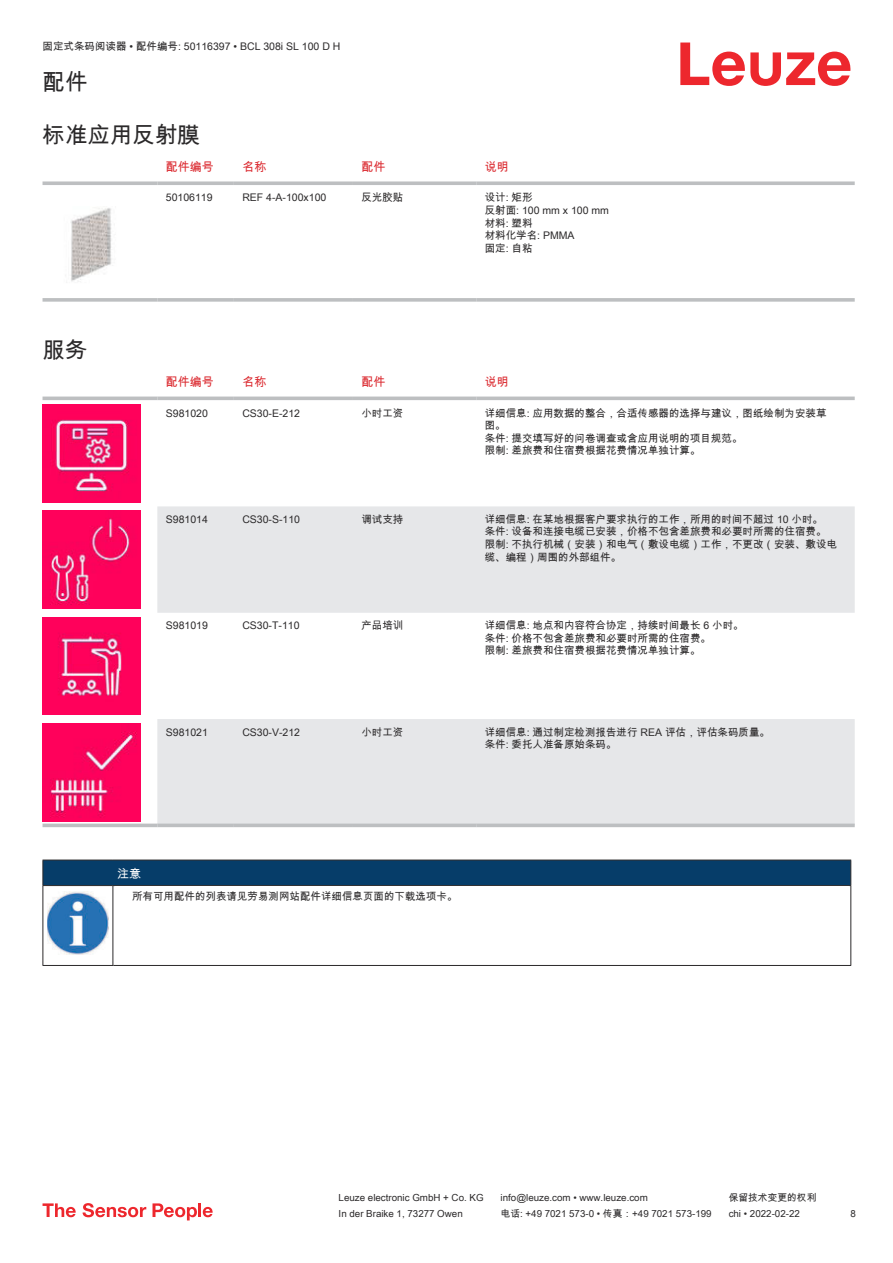
<style>
.page{position:relative;width:893px;height:1263px;background:#fff}
.page>*{position:absolute;margin:0;border:0;box-sizing:border-box;transform-origin:0 0}
.t1{font:22.5px "Arial Unicode MS";color:#2b292a}
.t2{font:12px "Arial Unicode MS";color:#db2a30}
.t3{font:12px "Arial Unicode MS";color:#fff}
.t4{font:10.5px/12.6px "Arial Unicode MS";color:#2b292a}
.t5{font:9.75px "Arial Unicode MS";color:#2b292a}
</style>
<div class="page">
<svg style="left:680px;top:43px;width:170px;height:43px"></svg>
<svg style="left:43px;top:181px;width:114px;height:4px"></svg>
<svg style="left:157px;top:181px;width:77px;height:4px"></svg>
<svg style="left:234px;top:181px;width:119px;height:4px"></svg>
<svg style="left:353px;top:181px;width:123px;height:4px"></svg>
<svg style="left:476px;top:181px;width:379px;height:4px;background:#c4c6c8"></svg>
<svg style="left:43px;top:298px;width:114px;height:4px"></svg>
<svg style="left:157px;top:298px;width:77px;height:4px"></svg>
<svg style="left:234px;top:298px;width:119px;height:4px"></svg>
<svg style="left:353px;top:298px;width:123px;height:4px"></svg>
<svg style="left:476px;top:298px;width:379px;height:4px;background:#c3c5c7"></svg>
<img style="left:71px;top:208px;width:41px;height:74px">
<svg style="left:43px;top:396px;width:812px;height:432px"></svg>
<svg style="left:157px;top:506px;width:698px;height:318px;fill:#e6e7e9"></svg>
<hr style="left:43px;top:397px;width:114px;height:3px;background:#bdbfc1">
<hr style="left:157px;top:397px;width:77px;height:3px;background:#bdbfc1">
<hr style="left:234px;top:397px;width:119px;height:3px;background:#bdbfc1">
<hr style="left:353px;top:397px;width:123px;height:3px;background:#bdbfc1">
<hr style="left:476px;top:397px;width:379px;height:3px;background:#bdbfc1">
<hr style="left:43px;top:824px;width:114px;height:3px;background:#bdbfc1">
<hr style="left:157px;top:824px;width:77px;height:3px;background:#bdbfc1">
<hr style="left:234px;top:824px;width:119px;height:3px;background:#bdbfc1">
<hr style="left:353px;top:824px;width:123px;height:3px;background:#bdbfc1">
<hr style="left:476px;top:824px;width:379px;height:3px;background:#bdbfc1">
<img style="left:43px;top:404px;width:97px;height:98px">
<img style="left:43px;top:511px;width:97px;height:97px">
<img style="left:43px;top:617px;width:97px;height:98px">
<img style="left:43px;top:723px;width:97px;height:98px">
<hr style="left:43px;top:885px;width:70px;height:1px;background:#2b292a">
<div style="left:43px;top:860px;width:808px;height:25px;background:#063d69"></div>
<hr style="left:113px;top:885px;width:738px;height:1px;background:#2b292a">
<hr style="left:43px;top:886px;width:1px;height:75px;background:#2b292a">
<hr style="left:113px;top:886px;width:1px;height:75px;background:#2b292a">
<hr style="left:850px;top:886px;width:1px;height:75px;background:#2b292a">
<hr style="left:43px;top:965px;width:70px;height:1px;background:#2b292a">
<hr style="left:113px;top:965px;width:738px;height:1px;background:#2b292a">
<img style="left:47px;top:892px;width:61px;height:63px">
<svg style="left:43px;top:1203px;width:33px;height:14px"></svg>
<svg style="left:83px;top:1203px;width:63px;height:14px"></svg>
<svg style="left:153px;top:1203px;width:44px;height:17px"></svg>
<hr style="left:198px;top:1203px;width:3px;height:14px;background:#ed272d">
<svg style="left:203px;top:1207px;width:10px;height:10px"></svg>
<p class="t4" style="left:43px;top:40px;width:299px">固定式条码阅读器 • 配件编号: 50116397 • BCL 308i SL 100 D H</p>
<h1 class="t1" style="left:43px;top:66px;width:46px">配件</h1>
<h1 class="t1" style="left:43px;top:119px;width:159px">标准应用反射膜</h1>
<p class="t2" style="left:166px;top:158px;width:49px">配件编号</p>
<p class="t2" style="left:242px;top:158px;width:25px">名称</p>
<p class="t2" style="left:361px;top:158px;width:25px">配件</p>
<p class="t2" style="left:485px;top:158px;width:25px">说明</p>
<p class="t4" style="left:166px;top:191px;width:48px">50106119</p>
<p class="t4" style="left:242px;top:191px;width:86px">REF 4-A-100x100</p>
<p class="t4" style="left:361px;top:191px;width:43px">反光胶贴</p>
<p class="t4" style="left:485px;top:191px;width:126px">设计: 矩形<br>反射面: 100 mm x 100 mm材料: 塑料<br>材料化学名: PMMA<br>固定: 自粘</p>
<h1 class="t1" style="left:43px;top:334px;width:46px">服务</h1>
<p class="t2" style="left:166px;top:373px;width:49px">配件编号</p>
<p class="t2" style="left:242px;top:373px;width:25px">名称</p>
<p class="t2" style="left:361px;top:373px;width:25px">配件</p>
<p class="t2" style="left:485px;top:373px;width:25px">说明</p>
<p class="t4" style="left:166px;top:406px;width:44px">S981020</p>
<p class="t4" style="left:242px;top:406px;width:59px">CS30-E-212</p>
<p class="t4" style="left:361px;top:406px;width:43px">小时工资</p>
<p class="t4" style="left:485px;top:406px;width:343px">详细信息: 应用数据的整合，合适传感器的选择与建议，图纸绘制为安装草图。<br>条件: 提交填写好的问卷调查或含应用说明的项目规范。<br>限制: 差旅费和住宿费根据花费情况单独计算。</p>
<p class="t4" style="left:166px;top:513px;width:44px">S981014</p>
<p class="t4" style="left:242px;top:513px;width:59px">CS30-S-110</p>
<p class="t4" style="left:361px;top:513px;width:43px">调试支持</p>
<p class="t4" style="left:485px;top:513px;width:354px">详细信息: 在某地根据客户要求执行的工作，所用的时间不超过 10 小时。<br>条件: 设备和连接电缆已安装，价格不包含差旅费和必要时所需的住宿费。限制: 不执行机械（安装）和电气（敷设电缆）工作，不更改（安装、敷设电缆、编 程）周围的外部组件。</p>
<p class="t4" style="left:166px;top:619px;width:44px">S981019</p>
<p class="t4" style="left:242px;top:619px;width:59px">CS30-T-110</p>
<p class="t4" style="left:361px;top:619px;width:43px">产品培训</p>
<p class="t4" style="left:485px;top:619px;width:261px">详细信息: 地点和内容符合协定，持续时间最长 6 小时。条件: 价格不包含差旅费和必要时所需的住宿费。<br>限制: 差旅费和住宿费根据花费情况单独计算。</p>
<p class="t4" style="left:166px;top:725px;width:44px">S981021</p>
<p class="t4" style="left:242px;top:725px;width:59px">CS30-V-212</p>
<p class="t4" style="left:361px;top:725px;width:43px">小时工资</p>
<p class="t4" style="left:485px;top:725px;width:287px">详细信息: 通过制定检测报告进行 REA 评估，评估条码质量。条件: 委托人准备原始条码。</p>
<p class="t3" style="left:117px;top:865px;width:25px">注意</p>
<p class="t4" style="left:132px;top:890px;width:327px">所有可用配件的列表请见劳易测网站配件详细信息页面的下载选项卡。</p>
<p class="t5" style="left:339px;top:1191px;width:146px">Leuze electronic GmbH + Co. KG</p>
<p class="t5" style="left:501px;top:1191px;width:149px">info@leuze.com • www.leuze.com</p>
<p class="t5" style="left:729px;top:1191px;width:89px">保留技术变更的权利</p>
<p class="t5" style="left:339px;top:1206px;width:126px">In der Braike 1, 73277 Owen</p>
<p class="t5" style="left:501px;top:1206px;width:212px">电话: +49 7021 573-0 • 传真：+49 7021 573-199</p>
<p class="t5" style="left:729px;top:1206px;width:73px">chi • 2022-02-22</p>
<p class="t5" style="left:850px;top:1206px;width:7px">8</p>
</div>
